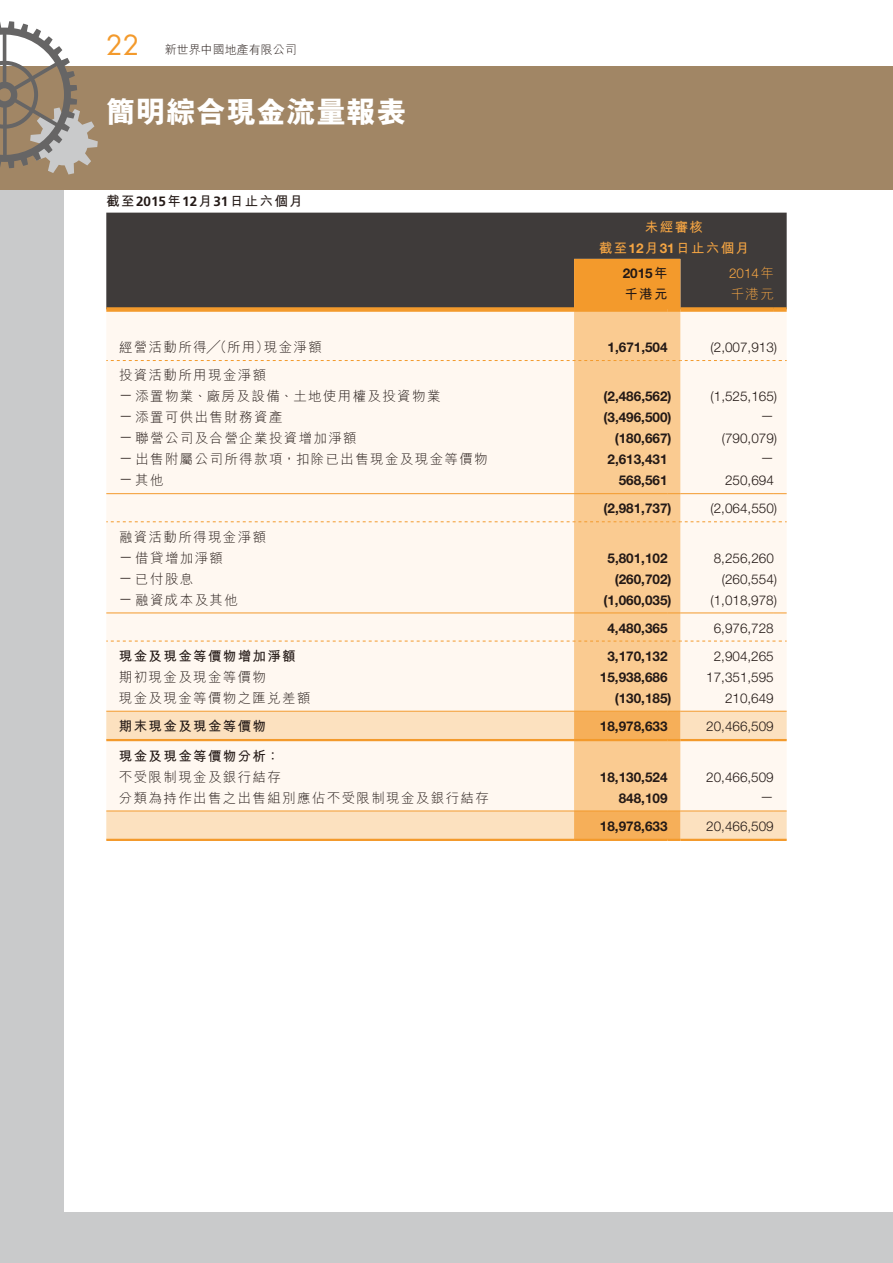
<style>
.page{position:relative;width:893px;height:1263px;background:#fff}
.page>*{position:absolute;margin:0;border:0;box-sizing:border-box;transform-origin:0 0}
.t1{font:800 30px "M Hei HK";color:#fff}
.t2{font:27px "Futura Std";color:#f39a2c}
.t3{font:300 13.5px/21px "M Hei HK";letter-spacing:.1em;color:#231916}
.t4{font:700 13.5px "Helvetica Neue LT Std";color:#231916}
.t5{font:300 13.5px "Helvetica Neue LT Std";color:#231916}
.t6{font:700 13.5px "M Hei HK";letter-spacing:.1em;color:#231916}
.t7{font:700 13.5px/21px "M Hei HK";letter-spacing:.1em;color:#f5a543;text-align:center}
.t8{font:300 13.5px "Helvetica Neue LT Std";color:#f5a543}
.t9{font:300 13.5px "M Hei HK";color:#f5a543}
.t10{font:300 12px "M Hei HK";color:#231916}
.s1{font-family:"Frutiger LT Std"}
.s2{font-family:"Helvetica Neue LT Std"}
.s3{font-family:"M Hei HK"}
</style>
<div class="page">
<div style="left:0;top:148px;width:893px;height:1115px;background:#c9cacb"></div>
<div style="left:65px;top:166px;width:828px;height:1046px;background:#fff"></div>
<div style="left:0;top:66px;width:893px;height:123px;background:#a18665"></div>
<svg style="left:0;top:21px;width:98px;height:153px"></svg>
<div style="left:106px;top:213px;width:681px;height:94px;background:#3f3b3a"></div>
<div style="left:574px;top:259px;width:106px;height:48px;background:#f39a2c"></div>
<div style="left:106px;top:312px;width:681px;height:399px;background:#fff8f1"></div>
<div style="left:574px;top:312px;width:106px;height:399px;background:#facb91"></div>
<svg style="left:106px;top:712px;width:681px;height:127px;fill:#fff8f1"></svg>
<div style="left:106px;top:307px;width:468px;height:5px;background:#f39a2c"></div>
<div style="left:574px;top:307px;width:94px;height:5px;background:#f39a2c"></div>
<div style="left:668px;top:307px;width:12px;height:5px;background:#f39a2c"></div>
<div style="left:680px;top:307px;width:94px;height:5px;background:#f39a2c"></div>
<div style="left:774px;top:307px;width:13px;height:5px;background:#f39a2c"></div>
<hr style="left:106px;top:493px;width:468px;height:1px;background:#f39a2c">
<hr style="left:680px;top:493px;width:94px;height:1px;background:#f39a2c">
<svg style="left:774px;top:493px;width:13px;height:1px"></svg>
<hr style="left:106px;top:612px;width:468px;height:1px;background:#f39a2c">
<hr style="left:680px;top:612px;width:94px;height:1px;background:#f39a2c">
<svg style="left:774px;top:612px;width:13px;height:1px"></svg>
<hr style="left:106px;top:711px;width:468px;height:1px;background:#f39a2c">
<hr style="left:680px;top:711px;width:94px;height:1px;background:#f39a2c">
<svg style="left:774px;top:711px;width:13px;height:1px"></svg>
<hr style="left:106px;top:739px;width:468px;height:2px;background:#f39a2c">
<hr style="left:680px;top:739px;width:94px;height:2px;background:#f39a2c">
<svg style="left:774px;top:739px;width:13px;height:2px"></svg>
<hr style="left:106px;top:811px;width:468px;height:1px;background:#f39a2c">
<hr style="left:680px;top:811px;width:94px;height:1px;background:#f39a2c">
<svg style="left:774px;top:811px;width:13px;height:1px"></svg>
<hr style="left:106px;top:839px;width:468px;height:2px;background:#f39a2c">
<hr style="left:680px;top:839px;width:94px;height:2px;background:#f39a2c">
<svg style="left:774px;top:839px;width:13px;height:2px"></svg>
<hr style="left:574px;top:493px;width:94px;height:1px;background:#f39a2c">
<svg style="left:668px;top:493px;width:12px;height:1px"></svg>
<hr style="left:574px;top:612px;width:94px;height:1px;background:#f39a2c">
<svg style="left:668px;top:612px;width:12px;height:1px"></svg>
<svg style="left:574px;top:711px;width:106px;height:130px;background:#f7bc74"></svg>
<svg style="left:106px;top:360px;width:681px;height:1px"></svg>
<svg style="left:106px;top:521px;width:681px;height:1px"></svg>
<svg style="left:106px;top:641px;width:681px;height:1px"></svg>
<h2 class="t2" style="left:106px;top:28px;width:35px">22</h2>
<p class="t10" style="left:165px;top:43px;width:133px">新世界中國地產有限公司</p>
<h1 class="t1" style="left:106px;top:96px;width:301px">簡明綜合現金流量報表</h1>
<p class="t6" style="left:106px;top:191px;width:198px">截至<span class="s1">2015</span>年<span class="s1">12</span>月<span class="s1">31</span>日止六個月</p>
<p class="t7" style="left:599px;top:215px;width:152px">未經審核<br>截至<span class="s2">12</span>月<span class="s2">31</span>日止六個月</p>
<p class="t4" style="left:623px;top:265px;width:46px">2015<span class="s3">年</span></p>
<p class="t8" style="left:729px;top:265px;width:46px">2014<span class="s3">年</span></p>
<p class="t6" style="left:624px;top:284px;width:45px">千港元</p>
<p class="t9" style="left:731px;top:287px;width:45px">千港元</p>
<p class="t3" style="left:119px;top:336px;width:204px">經營活動所得╱（所用）現金淨額</p>
<p class="t4" style="left:608px;top:339px;width:62px">1,671,504</p>
<p class="t5" style="left:711px;top:339px;width:68px">(2,007,913)</p>
<p class="t3" style="left:119px;top:365px;width:323px">投資活動所用現金淨額<br><span class="s2">—</span>添置物業、廠房及設備、土地使用權及投資物業</p>
<p class="t4" style="left:604px;top:388px;width:70px">(2,486,562)</p>
<p class="t5" style="left:711px;top:388px;width:68px">(1,525,165)</p>
<p class="t3" style="left:119px;top:407px;width:165px"><sup>—</sup>添置可供出售財務資產</p>
<p class="t4" style="left:603px;top:409px;width:70px">(3,496,500)</p>
<p class="t5" style="left:760px;top:407px;width:15px">—</p>
<p class="t3" style="left:119px;top:428px;width:239px"><span class="s2">—</span>聯營公司及合營企業投資增加淨額</p>
<p class="t4" style="left:615px;top:430px;width:58px">(180,667)</p>
<p class="t5" style="left:722px;top:430px;width:57px">(790,079)</p>
<p class="t3" style="left:119px;top:449px;width:370px"><span class="s2">—</span>出售附屬公司所得款項，扣除已出售現金及現金等價物</p>
<p class="t4" style="left:607px;top:451px;width:62px">2,613,431</p>
<p class="t5" style="left:760px;top:449px;width:15px">—</p>
<p class="t3" style="left:119px;top:470px;width:46px"><span class="s2">—</span>其他</p>
<p class="t4" style="left:619px;top:472px;width:50px">568,561</p>
<p class="t5" style="left:725px;top:472px;width:50px">250,694</p>
<p class="t4" style="left:603px;top:500px;width:70px">(2,981,737)</p>
<p class="t5" style="left:710px;top:500px;width:68px">(2,064,550)</p>
<p class="t3" style="left:119px;top:526px;width:149px">融資活動所得現金淨額<span class="s2">—</span>借貸增加淨額</p>
<p class="t4" style="left:607px;top:549px;width:62px">5,801,102</p>
<p class="t5" style="left:714px;top:549px;width:62px">8,256,260</p>
<p class="t3" style="left:119px;top:568px;width:76px"><sup>—</sup>已付股息</p>
<p class="t4" style="left:615px;top:570px;width:58px">(260,702)</p>
<p class="t5" style="left:722px;top:570px;width:57px">(260,554)</p>
<p class="t3" style="left:119px;top:589px;width:120px"><span class="s2">—</span>融資成本及其他</p>
<p class="t4" style="left:603px;top:591px;width:70px">(1,060,035)</p>
<p class="t5" style="left:710px;top:591px;width:68px">(1,018,978)</p>
<p class="t4" style="left:607px;top:619px;width:62px">4,480,365</p>
<p class="t5" style="left:714px;top:620px;width:62px">6,976,728</p>
<p class="t6" style="left:119px;top:646px;width:178px">現金及現金等價物增加淨額</p>
<p class="t4" style="left:607px;top:648px;width:62px">3,170,132</p>
<p class="t5" style="left:714px;top:648px;width:62px">2,904,265</p>
<p class="t3" style="left:119px;top:666px;width:149px">期初現金及現金等價物</p>
<p class="t4" style="left:600px;top:669px;width:69px">15,938,686</p>
<p class="t5" style="left:706px;top:669px;width:69px">17,351,595</p>
<p class="t3" style="left:119px;top:687px;width:193px">現金及現金等價物之匯兌差額</p>
<p class="t4" style="left:615px;top:690px;width:58px">(130,185)</p>
<p class="t5" style="left:725px;top:690px;width:50px">210,649</p>
<p class="t6" style="left:119px;top:716px;width:149px">期末現金及現金等價物</p>
<p class="t4" style="left:600px;top:718px;width:69px">18,978,633</p>
<p class="t5" style="left:706px;top:718px;width:69px">20,466,509</p>
<p class="t6" style="left:119px;top:746px;width:162px">現金及現金等價物分析：</p>
<p class="t3" style="left:119px;top:766px;width:163px">不受限制現金及銀行結存</p>
<p class="t4" style="left:600px;top:768px;width:69px">18,130,524</p>
<p class="t5" style="left:706px;top:768px;width:69px">20,466,509</p>
<p class="t3" style="left:119px;top:787px;width:371px">分類為持作出售之出售組別應佔不受限制現金及銀行結存</p>
<p class="t4" style="left:619px;top:789px;width:50px">848,109</p>
<p class="t5" style="left:760px;top:787px;width:15px">—</p>
<p class="t4" style="left:600px;top:818px;width:69px">18,978,633</p>
<p class="t5" style="left:706px;top:818px;width:69px">20,466,509</p>
</div>
